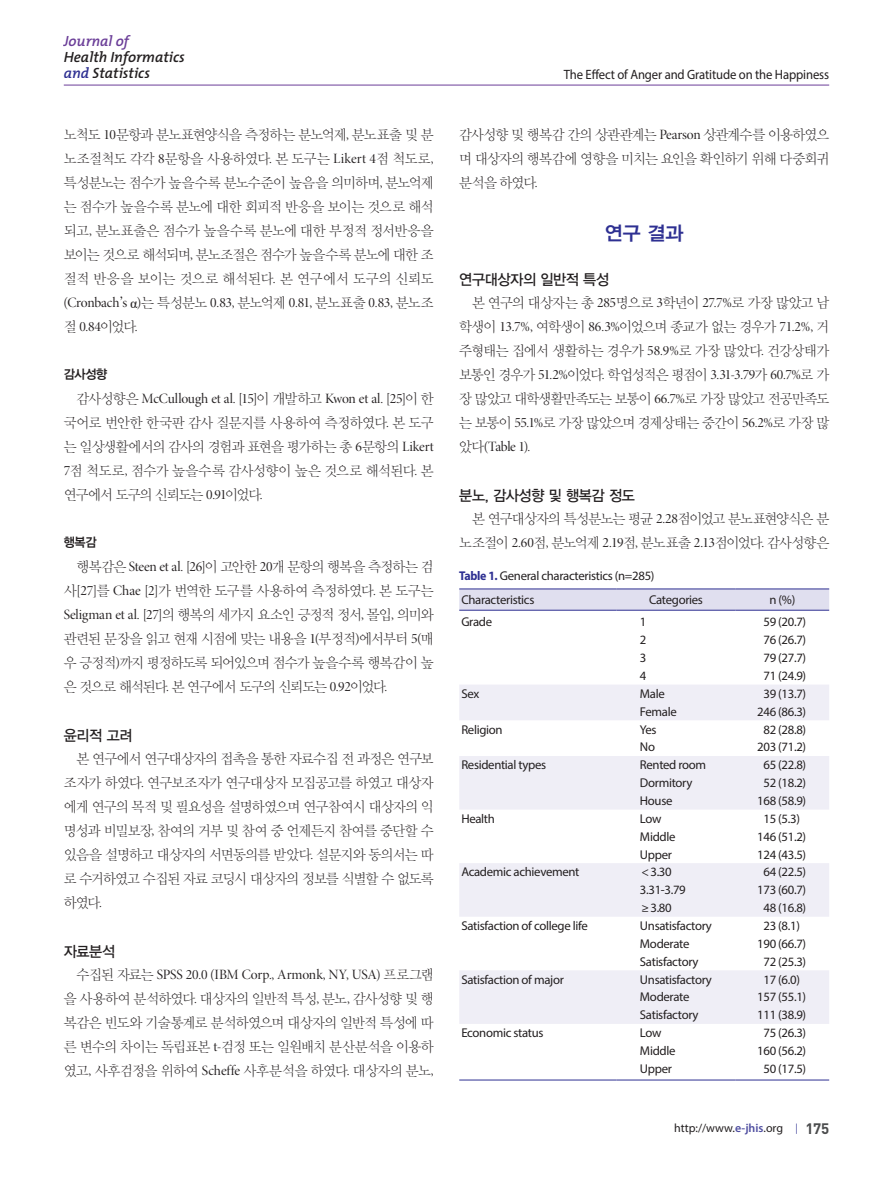
<style>
.page{position:relative;width:893px;height:1191px;background:#fff}
.page>*{position:absolute;margin:0;border:0;box-sizing:border-box;transform-origin:0 0}
.소제목1{font:19.5px "YDVYGO34";color:#2e3092}
.소제목2{font:15px "YDVYGO33";letter-spacing:-.025em;color:#231f20;scale:.95 1}
.t1{font:italic 600 14.85px/15.6px "The Mix";color:#231f20}
.t2{font:italic 600 14.85px "The Mix";color:#6b3e98}
.본문{font:14.25px/24px "YDVY Mj O31";letter-spacing:-.055em;color:#231f20;text-align:justify;scale:.96 1}
.하시라{font:13.5px "Myriad Pro";letter-spacing:-.01em;color:#231f20;scale:.94 1}
.표본문{font:12.75px "Myriad Pro";letter-spacing:-.025em;color:#231f20}
.표그림제목{font:12.75px "Myriad Pro";letter-spacing:-.025em;color:#231f20}
.소제목3{font:12.75px "YDVYGO34";letter-spacing:-.025em;color:#231f20;scale:.95 1}
.t3{font:12px "Myriad Pro";color:#231f20}
.s1{color:#2e3092}
.s2{font-family:"Minion Pro Disp"}
.s3{font-family:"Batang"}
.s4{font-family:"Times New Roman"}
.s5{font-weight:700;font-stretch:semi-condensed;color:#2e3092}
.s6{font-weight:600;color:#504fa1}
.s7{font-family:"DIN Pro";font-weight:300;color:#2e3092}
.s8{font-family:"DIN Pro";font-weight:700;font-size:15px;color:#4b4c4d}
</style>
<div class="page">
<hr style="left:64px;top:85px;width:765px;height:1px;background:#6b3e98">
<svg style="left:459px;top:589px;width:370px;height:21px;background:#d9d8eb"></svg>
<svg style="left:459px;top:685px;width:370px;height:339px;fill:#efeef6"></svg>
<hr style="left:459px;top:588px;width:158px;height:1px;background:#2e3092">
<hr style="left:617px;top:588px;width:119px;height:1px;background:#2e3092">
<hr style="left:736px;top:588px;width:93px;height:1px;background:#2e3092">
<hr style="left:459px;top:610px;width:158px;height:1px;background:#2e3092">
<hr style="left:617px;top:610px;width:119px;height:1px;background:#2e3092">
<hr style="left:736px;top:610px;width:93px;height:1px;background:#2e3092">
<hr style="left:459px;top:1079px;width:158px;height:1px;background:#2e3092">
<hr style="left:617px;top:1079px;width:119px;height:1px;background:#2e3092">
<hr style="left:736px;top:1079px;width:93px;height:1px;background:#2e3092">
<p class="t2" style="left:64px;top:29px;width:67px">Journal of</p>
<p class="t1" style="left:64px;top:49px;width:123px">Health Informatics <span class="s1">and</span> Statistics</p>
<p class="본문" style="left:64px;top:122px;width:387px">노척도 <span class="s2">10</span>문항과 분노표현양식을 측정하는 분노억제<span class="s2">,</span> 분노표출 및 분 노조절척도 각각 <span class="s2">8</span>문항을 사용하였다<span class="s2">.</span> 본 도구는 <span class="s2">Likert 4</span>점 척도로<span class="s2">, </span>특성분노는 점수가 높을수록 분노수준이 높음을 의미하며<span class="s2">,</span> 분노억제 는 점수가 높을수록 분노에 대한 회피적 반응을 보이는 것으로 해석 되고<span class="s2">,</span> 분노표출은 점수가 높을수록 분노에 대한 부정적 정서반응을 보이는 것으로 해석되며<span class="s2">,</span> 분노조절은 점수가 높을수록 분노에 대한 조 절적 반응을 보이는 것으로 해석된다<span class="s2">.</span> 본 연구에서 도구의 신뢰도 <span class="s2">(Cronbach</span><span class="s3">’</span><span class="s2">s</span> <span class="s4">α</span><span class="s2">)</span>는 특성분노 <span class="s2">0.83,</span> 분노억제 <span class="s2">0.81,</span> 분노표출 <span class="s2">0.83,</span> 분노조 절 <span class="s2">0.84</span>이었다<span class="s2">.</span></p>
<p class="소제목3" style="left:64px;top:365px;width:47px">감사성향</p>
<p class="본문" style="left:64px;top:386px;width:387px;text-indent:13px">감사성향은 <span class="s2">McCullough et al. [15]</span>이 개발하고 <span class="s2">Kwon et al. [25]</span>이 한 국어로 번안한 한국판 감사 질문지를 사용하여 측정하였다<span class="s2">.</span> 본 도구 는 일상생활에서의 감사의 경험과 표현을 평가하는 총 <span class="s2">6</span>문항의 <span class="s2">Likert 7</span>점 척도로<span class="s2">,</span> 점수가 높을수록 감사성향이 높은 것으로 해석된다<span class="s2">.</span> 본 연구에서 도구의 신뢰도는 <span class="s2">0.91</span>이었다<span class="s2">.</span></p>
<p class="소제목3" style="left:64px;top:533px;width:36px">행복감</p>
<p class="본문" style="left:64px;top:554px;width:387px;text-indent:13px">행복감은 <span class="s2">Steen et al. [26]</span>이 고안한 <span class="s2">20</span>개 문항의 행복을 측정하는 검 사<span class="s2">[27]</span>를 <span class="s2">Chae [2]</span>가 번역한 도구를 사용하여 측정하였다<span class="s2">.</span> 본 도구는 <span class="s2">Seligman et al. [27]</span>의 행복의 세가지 요소인 긍정적 정서<span class="s2">,</span> 몰입<span class="s2">,</span> 의미와 관련된 문장을 읽고 현재 시점에 맞는 내용을 <span class="s2">1(</span>부정적<span class="s2">)</span>에서부터 <span class="s2">5(</span>매 우 긍정적<span class="s2">)</span>까지 평정하도록 되어있으며 점수가 높을수록 행복감이 높 은 것으로 해석된다<span class="s2">.</span> 본 연구에서 도구의 신뢰도는 <span class="s2">0.92</span>이었다<span class="s2">.</span></p>
<p class="소제목2" style="left:64px;top:725px;width:74px">윤리적 고려</p>
<p class="본문" style="left:64px;top:746px;width:387px;text-indent:13px">본 연구에서 연구대상자의 접촉을 통한 자료수집 전 과정은 연구보 조자가 하였다<span class="s2">.</span> 연구보조자가 연구대상자 모집공고를 하였고 대상자 에게 연구의 목적 및 필요성을 설명하였으며 연구참여시 대상자의 익 명성과 비밀보장<span class="s2">,</span> 참여의 거부 및 참여 중 언제든지 참여를 중단할 수 있음을 설명하고 대상자의 서면동의를 받았다<span class="s2">.</span> 설문지와 동의서는 따 로 수거하였고 수집된 자료 코딩시 대상자의 정보를 식별할 수 없도록 하였다<span class="s2">.</span></p>
<p class="소제목2" style="left:64px;top:941px;width:56px">자료분석</p>
<p class="본문" style="left:64px;top:962px;width:387px;text-indent:13px">수집된 자료는 <span class="s2">SPSS 20.0 (IBM Corp., Armonk, NY, USA)</span> 프로그램 을 사용하여 분석하였다<span class="s2">.</span> 대상자의 일반적 특성<span class="s2">,</span> 분노<span class="s2">,</span> 감사성향 및 행 복감은 빈도와 기술통계로 분석하였으며 대상자의 일반적 특성에 따 른 변수의 차이는 독립표본 <span class="s2">t-</span>검정 또는 일원배치 분산분석을 이용하 였고<span class="s2">,</span> 사후검정을 위하여 <span class="s2">Scheffe</span> 사후분석을 하였다<span class="s2">.</span> 대상자의 분노<span class="s2">,</span></p>
<p class="하시라" style="left:564px;top:66px;width:284px">The Effect of Anger and Gratitude on the Happiness</p>
<p class="본문" style="left:459px;top:122px;width:387px">감사성향 및 행복감 간의 상관관계는 <span class="s2">Pearson</span> 상관계수를 이용하였으 며 대상자의 행복감에 영향을 미치는 요인을 확인하기 위해 다중회귀 분석을 하였다<span class="s2">.</span></p>
<p class="소제목1" style="left:605px;top:220px;width:80px">연구 결과</p>
<p class="소제목2" style="left:459px;top:269px;width:159px">연구대상자의 일반적 특성</p>
<p class="본문" style="left:459px;top:290px;width:387px;text-indent:13px">본 연구의 대상자는 총 <span class="s2">285</span>명으로 <span class="s2">3</span>학년이 <span class="s2">27.7%</span>로 가장 많았고 남 학생이 <span class="s2">13.7%,</span> 여학생이 <span class="s2">86.3%</span>이었으며 종교가 없는 경우가 <span class="s2">71.2%,</span> 거 주형태는 집에서 생활하는 경우가 <span class="s2">58.9%</span>로 가장 많았다<span class="s2">.</span> 건강상태가 보통인 경우가 <span class="s2">51.2%</span>이었다<span class="s2">.</span> 학업성적은 평점이 <span class="s2">3.31-3.79</span>가 <span class="s2">60.7%</span>로 가 장 많았고 대학생활만족도는 보통이 <span class="s2">66.7%</span>로 가장 많았고 전공만족도 는 보통이 <span class="s2">55.1%</span>로 가장 많았으며 경제상태는 중간이 <span class="s2">56.2%</span>로 가장 많 았다<span class="s2">(Table 1).</span></p>
<p class="소제목2" style="left:459px;top:485px;width:186px">분노, 감사성향 및 행복감 정도</p>
<p class="본문" style="left:459px;top:506px;width:387px;text-align:right">본 연구대상자의 특성분노는 평균 <span class="s2">2.28</span>점이었고 분노표현양식은 분 노조절이 <span class="s2">2.60</span>점<span class="s2">,</span> 분노억제 <span class="s2">2.19</span>점<span class="s2">,</span> 분노표출 <span class="s2">2.13</span>점이었다<span class="s2">.</span> 감사성향은</p>
<p class="표그림제목" style="left:459px;top:568px;width:197px"><span class="s5">Table 1.</span> General characteristics (n=285)</p>
<p class="표본문" style="left:461px;top:592px;width:75px">Characteristics</p>
<p class="표본문" style="left:649px;top:592px;width:55px">Categories</p>
<p class="표본문" style="left:769px;top:592px;width:27px">n (%)</p>
<p class="표본문" style="left:461px;top:614px;width:32px">Grade</p>
<p class="표본문" style="left:640px;top:614px;width:8px">1</p>
<p class="표본문" style="left:763px;top:614px;width:44px">59 (20.7)</p>
<p class="표본문" style="left:640px;top:632px;width:8px">2</p>
<p class="표본문" style="left:763px;top:632px;width:44px">76 (26.7)</p>
<p class="표본문" style="left:640px;top:650px;width:8px">3</p>
<p class="표본문" style="left:763px;top:650px;width:44px">79 (27.7)</p>
<p class="표본문" style="left:640px;top:668px;width:8px">4</p>
<p class="표본문" style="left:763px;top:668px;width:44px">71 (24.9)</p>
<p class="표본문" style="left:461px;top:685px;width:19px">Sex</p>
<p class="표본문" style="left:640px;top:685px;width:26px">Male</p>
<p class="표본문" style="left:763px;top:685px;width:44px">39 (13.7)</p>
<p class="표본문" style="left:640px;top:703px;width:38px">Female</p>
<p class="표본문" style="left:757px;top:703px;width:50px">246 (86.3)</p>
<p class="표본문" style="left:461px;top:721px;width:43px">Religion</p>
<p class="표본문" style="left:640px;top:721px;width:18px">Yes</p>
<p class="표본문" style="left:763px;top:721px;width:44px">82 (28.8)</p>
<p class="표본문" style="left:640px;top:739px;width:17px">No</p>
<p class="표본문" style="left:757px;top:739px;width:50px">203 (71.2)</p>
<p class="표본문" style="left:461px;top:757px;width:86px">Residential types</p>
<p class="표본문" style="left:640px;top:757px;width:68px">Rented room</p>
<p class="표본문" style="left:763px;top:757px;width:44px">65 (22.8)</p>
<p class="표본문" style="left:640px;top:775px;width:54px">Dormitory</p>
<p class="표본문" style="left:763px;top:775px;width:44px">52 (18.2)</p>
<p class="표본문" style="left:640px;top:793px;width:34px">House</p>
<p class="표본문" style="left:757px;top:793px;width:50px">168 (58.9)</p>
<p class="표본문" style="left:461px;top:810px;width:35px">Health</p>
<p class="표본문" style="left:640px;top:810px;width:23px">Low</p>
<p class="표본문" style="left:763px;top:810px;width:38px">15 (5.3)</p>
<p class="표본문" style="left:640px;top:828px;width:37px">Middle</p>
<p class="표본문" style="left:757px;top:828px;width:50px">146 (51.2)</p>
<p class="표본문" style="left:640px;top:846px;width:34px">Upper</p>
<p class="표본문" style="left:757px;top:846px;width:50px">124 (43.5)</p>
<p class="표본문" style="left:461px;top:864px;width:120px">Academic achievement</p>
<p class="표본문" style="left:642px;top:864px;width:32px">&lt;3.30</p>
<p class="표본문" style="left:763px;top:864px;width:44px">64 (22.5)</p>
<p class="표본문" style="left:640px;top:882px;width:47px">3.31-3.79</p>
<p class="표본문" style="left:757px;top:882px;width:50px">173 (60.7)</p>
<p class="표본문" style="left:642px;top:900px;width:32px">≥3.80</p>
<p class="표본문" style="left:763px;top:900px;width:44px">48 (16.8)</p>
<p class="표본문" style="left:461px;top:917px;width:128px">Satisfaction of college life</p>
<p class="표본문" style="left:640px;top:917px;width:73px">Unsatisfactory</p>
<p class="표본문" style="left:763px;top:917px;width:38px">23 (8.1)</p>
<p class="표본문" style="left:640px;top:935px;width:51px">Moderate</p>
<p class="표본문" style="left:757px;top:935px;width:50px">190 (66.7)</p>
<p class="표본문" style="left:640px;top:953px;width:60px">Satisfactory</p>
<p class="표본문" style="left:763px;top:953px;width:44px">72 (25.3)</p>
<p class="표본문" style="left:461px;top:971px;width:104px">Satisfaction of major</p>
<p class="표본문" style="left:640px;top:971px;width:73px">Unsatisfactory</p>
<p class="표본문" style="left:763px;top:971px;width:38px">17 (6.0)</p>
<p class="표본문" style="left:640px;top:989px;width:51px">Moderate</p>
<p class="표본문" style="left:757px;top:989px;width:50px">157 (55.1)</p>
<p class="표본문" style="left:640px;top:1007px;width:60px">Satisfactory</p>
<p class="표본문" style="left:757px;top:1007px;width:50px">111 (38.9)</p>
<p class="표본문" style="left:461px;top:1025px;width:84px">Economic status</p>
<p class="표본문" style="left:640px;top:1025px;width:23px">Low</p>
<p class="표본문" style="left:763px;top:1025px;width:44px">75 (26.3)</p>
<p class="표본문" style="left:640px;top:1042px;width:37px">Middle</p>
<p class="표본문" style="left:757px;top:1042px;width:50px">160 (56.2)</p>
<p class="표본문" style="left:640px;top:1060px;width:34px">Upper</p>
<p class="표본문" style="left:763px;top:1060px;width:44px">50 (17.5)</p>
<p class="t3" style="left:674px;top:1121px;width:157px">http://www.<span class="s6">e-jhis</span>.org <span class="s7">|</span> <span class="s8">175</span></p>
</div>
